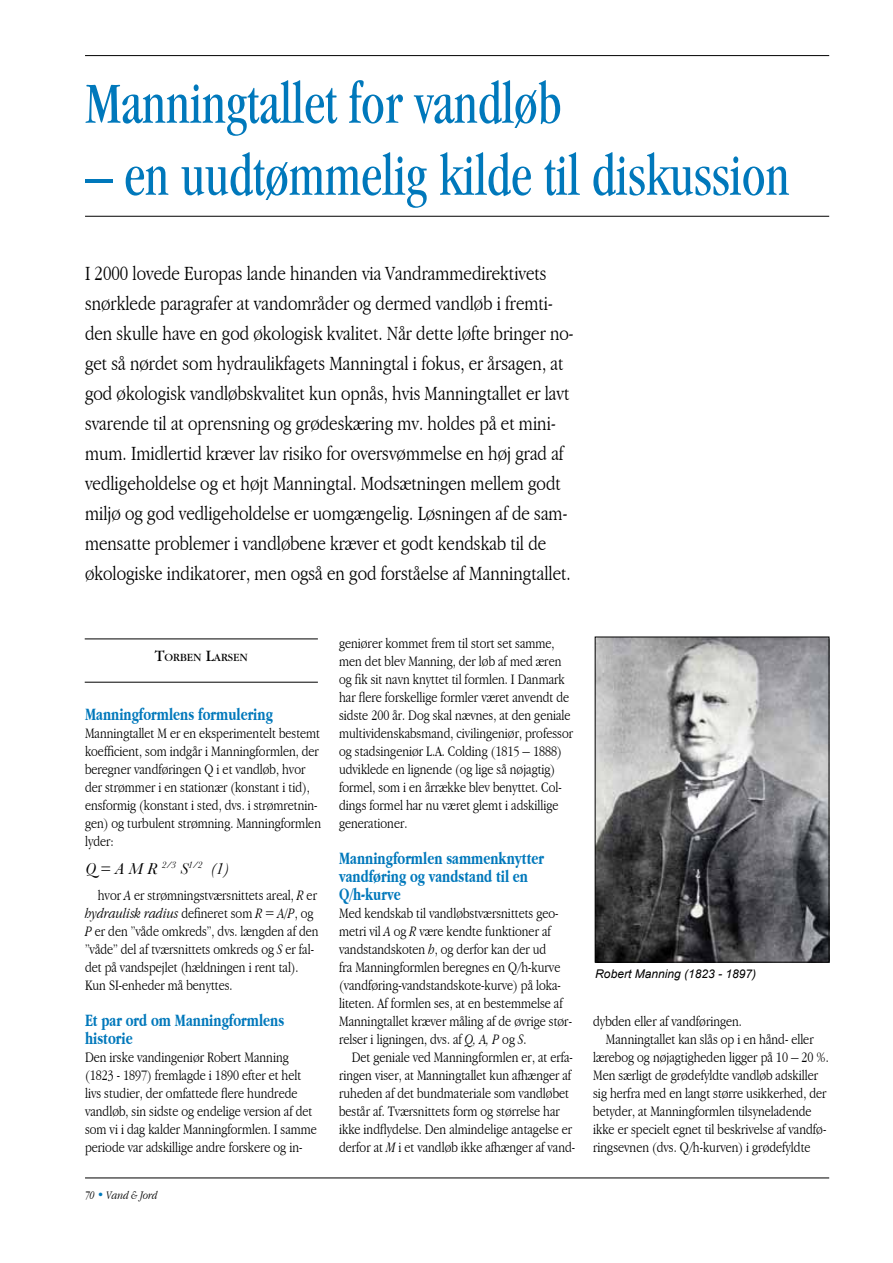
<style>
.page{position:relative;width:893px;height:1263px;background:#fff}
.page>*{position:absolute;margin:0;border:0;box-sizing:border-box;transform-origin:0 0}
.t1{font:condensed 60px "Garamond";color:#0078bb;scale:.9 1}
.t2{font:300 condensed 21px/30px "Garamond";color:#000}
.t3{font:700 condensed 18px/18px "Garamond";color:#0078bb;scale:.9 1}
.t4{font:italic 16.5px "Baskerville";color:#000}
.t5{font:300 condensed 15px/18px "Garamond";color:#000}
.t6{font:italic 12px "Arial";color:#000}
.t7{font:italic 300 condensed 12px "Garamond";color:#000}
.t8{font:11.55px "Garamond";color:#000}
.s1{font-size:16.5px}
.s2{font-style:italic}
.s3{color:#0079bc}
</style>
<div class="page">
<hr style="left:85px;top:1177px;width:744px;height:1px;background:#000">
<svg style="left:104px;top:1177px;width:60px;height:2px"></svg>
<hr style="left:85px;top:55px;width:744px;height:1px;background:#000">
<hr style="left:85px;top:216px;width:744px;height:1px;background:#000">
<hr style="left:85px;top:638px;width:233px;height:1px;background:#000">
<hr style="left:85px;top:682px;width:233px;height:1px;background:#000">
<svg style="left:152px;top:638px;width:99px;height:45px"></svg>
<img style="left:597px;top:639px;width:230px;height:321px">
<div style="left:595px;top:637px;width:234px;height:325px;border:1px solid #000"></div>
<h1 class="t1" style="left:85px;top:70px;width:531px">Manningtallet for vandløb</h1>
<h1 class="t1" style="left:85px;top:142px;width:784px">– en uudtømmelig kilde til diskussion</h1>
<p class="t2" style="left:85px;top:259px;width:490px">I 2000 lovede Europas lande hinanden via Vandrammedirektivets snørklede paragrafer at vandområder og dermed vandløb i fremti&shy;den skulle have en god økologisk kvalitet. Når dette løfte bringer no&shy;get så nørdet som hydraulikfagets Manningtal i fokus, er årsagen, at god økologisk vandløbskvalitet kun opnås, hvis Manningtallet er lavt svarende til at oprensning og grødeskæring mv. holdes på et mini&shy;mum. Imidlertid kræver lav risiko for oversvømmelse en høj grad af vedligeholdelse og et højt Manningtal. Modsætningen mellem godt miljø og god vedligeholdelse er uomgængelig. Løsningen af de sam&shy;mensatte problemer i vandløbene kræver et godt kendskab til de økologiske indikatorer, men også en god forståelse af Manningtallet.</p>
<p class="t8" style="left:155px;top:651px;width:94px"><span class="s1">T</span>ORBEN <span class="s1">L</span>ARSEN</p>
<p class="t3" style="left:85px;top:705px;width:210px">Manningformlens formulering</p>
<p class="t5" style="left:85px;top:724px;width:238px">Manningtallet M er en eksperimentelt bestemt koefficient, som indgår i Manningformlen, der beregner vandføringen Q i et vandløb, hvor der strømmer i en stationær (konstant i tid), ensformig (konstant i sted, dvs. i strømretnin&shy;gen) og turbulent strømning. Manningformlen lyder:</p>
<p class="t4" style="left:85px;top:858px;width:146px">Q = A M R <sup>2/3</sup> S<sup>1/2</sup> (1)</p>
<p class="t5" style="left:85px;top:886px;width:235px;text-indent:13px">hvor <span class="s2">A</span> er strømningstværsnittets areal, <span class="s2">R</span> er <span class="s2">hydraulisk radius</span> defineret som <span class="s2">R = A/P</span>, og <span class="s2">P</span> er den ”våde omkreds”, dvs. længden af den ”våde” del af tværsnittets omkreds og <span class="s2">S</span> er fal&shy;det på vandspejlet (hældningen i rent tal).<br>Kun SI-enheder må benyttes.</p>
<p class="t3" style="left:85px;top:1011px;width:223px">Et par ord om Manningformlens historie</p>
<p class="t5" style="left:85px;top:1048px;width:233px">Den irske vandingeniør Robert Manning (1823 - 1897) fremlagde i 1890 efter et helt livs studier, der omfattede flere hundrede vandløb, sin sidste og endelige version af det som vi i dag kalder Manningformlen. I samme periode var adskillige andre forskere og in-</p>
<p class="t7" style="left:85px;top:1189px;width:74px">70 <span class="s3">•</span> Vand &amp; Jord</p>
<p class="t5" style="left:339px;top:634px;width:235px">geniører kommet frem til stort set samme, men det blev Manning, der løb af med æren og fik sit navn knyttet til formlen. I Danmark har flere forskellige formler været anvendt de sidste 200 år. Dog skal nævnes, at den geniale multividenskabsmand, civilingeniør, professor og stadsingeniør L.A. Colding (1815 – 1888) udviklede en lignende (og lige så nøjagtig) formel, som i en årrække blev benyttet. Col&shy;dings formel har nu været glemt i adskillige generationer.</p>
<p class="t3" style="left:339px;top:849px;width:229px">Manningformlen sammenknytter vandføring og vandstand til en<br>Q/h-kurve</p>
<p class="t5" style="left:339px;top:904px;width:234px">Med kendskab til vandløbstværsnittets geo&shy;metri vil <span class="s2">A</span> og <span class="s2">R</span> være kendte funktioner af vandstandskoten <span class="s2">h</span>, og derfor kan der ud<br>fra Manningformlen beregnes en Q/h-kurve (vandføring-vandstandskote-kurve) på loka&shy;liteten. Af formlen ses, at en bestemmelse af Manningtallet kræver måling af de øvrige stør&shy;relser i ligningen, dvs. af <span class="s2">Q, A, P</span> og <span class="s2">S</span>.</p>
<p class="t5" style="left:339px;top:1048px;width:238px;text-indent:13px">Det geniale ved Manningformlen er, at erfa&shy;ringen viser, at Manningtallet kun afhænger af ruheden af det bundmateriale som vandløbet består af. Tværsnittets form og størrelse har ikke indflydelse. Den almindelige antagelse er derfor at <span class="s2">M</span> i et vandløb ikke afhænger af vand-</p>
<p class="t6" style="left:595px;top:966px;width:162px">Robert Manning (1823 - 1897)</p>
<p class="t5" style="left:593px;top:1012px;width:150px">dybden eller af vandføringen.</p>
<p class="t5" style="left:606px;top:1030px;width:209px">Manningtallet kan slås op i en hånd- eller</p>
<p class="t5" style="left:593px;top:1048px;width:237px">lærebog og nøjagtigheden ligger på 10 – 20 %.</p>
<p class="t5" style="left:593px;top:1066px;width:227px">Men særligt de grødefyldte vandløb adskiller</p>
<p class="t5" style="left:593px;top:1084px;width:235px">sig herfra med en langt større usikkerhed, der</p>
<p class="t5" style="left:593px;top:1102px;width:220px">betyder, at Manningformlen tilsyneladende</p>
<p class="t5" style="left:593px;top:1120px;width:234px">ikke er specielt egnet til beskrivelse af vandfø-</p>
<p class="t5" style="left:593px;top:1138px;width:219px">ringsevnen (dvs. Q/h-kurven) i grødefyldte</p>
</div>
